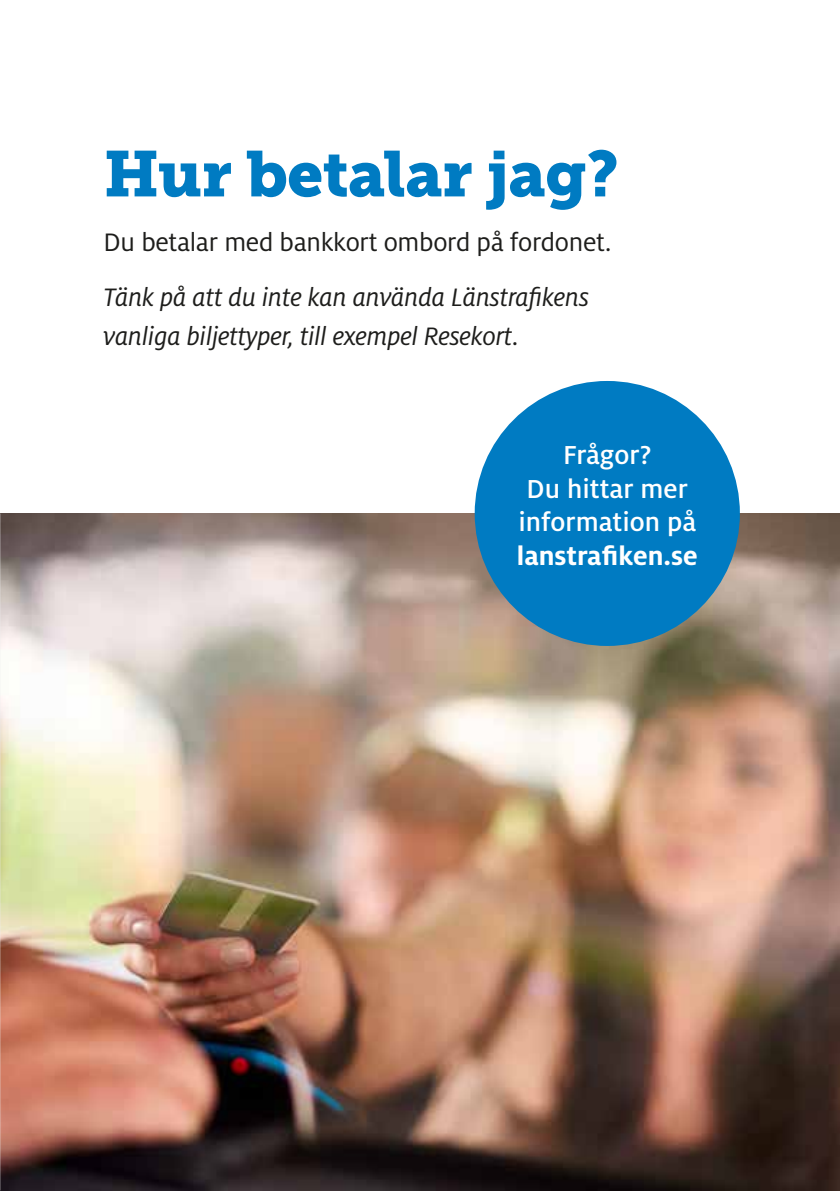
<style>
.page{position:relative;width:840px;height:1191px;background:#fff}
.page>*{position:absolute;margin:0;border:0;box-sizing:border-box;transform-origin:0 0}
.t1{font:64px "Museo Slab 900";letter-spacing:-.01em;color:#007bc2}
.t2{font:500 28.8px/33.6px "Milo OT";color:#fff;text-align:center}
.t3{font:700 28.8px "Milo OT";color:#fff}
.t4{font:italic 28px/38px "Milo OT";letter-spacing:-.01em;color:#1d1d1b}
.t5{font:28px "Milo OT";letter-spacing:-.01em;color:#1d1d1b}
</style>
<div class="page">
<img style="left:0;top:513px;width:839px;height:678px">
<div style="left:474px;top:381px;width:265px;height:265px;background:#007bc2;border-radius:50%"></div>
<h1 class="t1" style="left:103px;top:137px;width:516px">Hur betalar jag?</h1>
<p class="t5" style="left:103px;top:227px;width:509px">Du betalar med bankkort ombord på fordonet.</p>
<p class="t4" style="left:103px;top:279px;width:487px">Tänk på att du inte kan använda Länstrafikens vanliga biljettyper, till exempel Resekort.</p>
<p class="t2" style="left:518px;top:438px;width:179px">Frågor?<br>Du hittar mer information på</p>
<p class="t3" style="left:516px;top:539px;width:182px">lanstrafiken.se</p>
</div>
